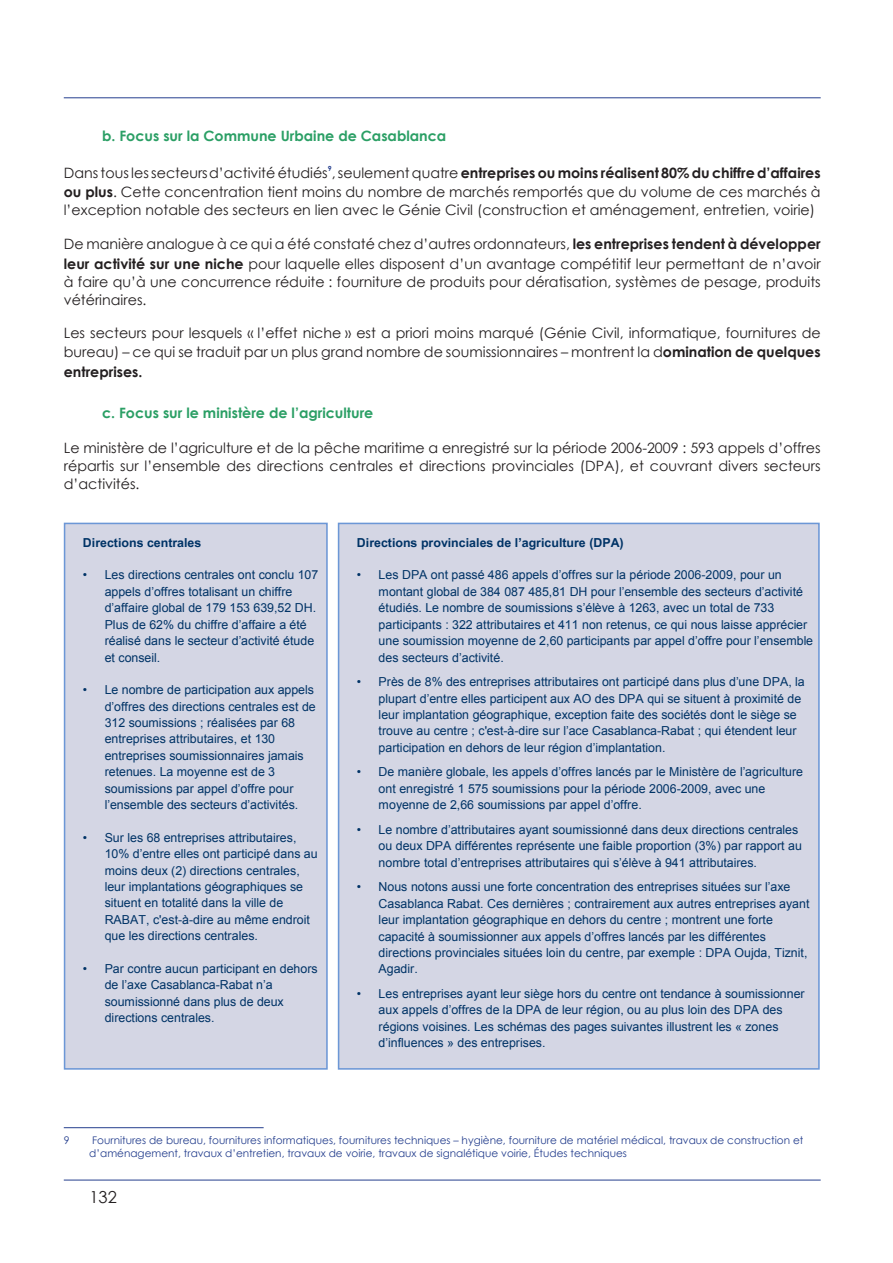
<style>
.page{position:relative;width:893px;height:1263px;background:#fff}
.page>*{position:absolute;margin:0;border:0;box-sizing:border-box;transform-origin:0 0}
.t1{font:16.5px "Century Gothic";color:#231f20}
.TEXTE{font:14.25px/18px "Century Gothic";color:#231f20}
.III___2___4___D___a{font:700 14.25px "Century Gothic";color:#2b9f65}
.t2{font:12.45px/16.4px "Arial";color:#036}
.t3{font:700 12.45px "Arial";color:#036}
.t4{font:10.5px/12.6px "Century Gothic";color:#253f8e}
.TEXTE-2{font:700 7.05px "Century Gothic";color:#253f8e}
.s1{font-weight:700}
</style>
<div class="page">
<hr style="left:64px;top:1180px;width:757px;height:1px;background:#253f8e">
<hr style="left:64px;top:97px;width:757px;height:1px;background:#253f8e">
<div style="left:339px;top:523px;width:480px;height:546px;background:#d4d6e4"></div>
<div style="left:338px;top:523px;width:482px;height:547px;border:2px solid #6c97d6"></div>
<div style="left:65px;top:523px;width:262px;height:546px;background:#d4d6e4"></div>
<div style="left:64px;top:523px;width:264px;height:547px;border:2px solid #6c97d6"></div>
<hr style="left:64px;top:1127px;width:200px;height:1px;background:#253f8e">
<p class="III___2___4___D___a" style="left:102px;top:125px;width:346px">b. Focus sur la Commune Urbaine de Casablanca</p>
<p class="TEXTE" style="left:64px;top:163px;width:758px">Dans tous les secteursd’activité étudiés , seulement quatre <span class="s1">entreprises ou moins réalisent 80% du chiffre d’affaires</span></p>
<p class="TEXTE-2" style="left:328px;top:163px;width:5px">9</p>
<p class="TEXTE" style="left:64px;top:183px;width:758px"><span class="s1">ou plus</span>. Cette concentration tient moins du nombre de marchés remportés que du volume de ces marchés à l’exception notable des secteurs en lien avec le Génie Civil (construction et aménagement, entretien, voirie)</p>
<p class="TEXTE" style="left:64px;top:234px;width:758px;line-height:19.5px">De manière analogue à ce qui a été constaté chez d’autres ordonnateurs, <span class="s1">les entreprises tendent à développer leur activité sur une niche</span> pour laquelle elles disposent d’un avantage compétitif leur permettant de n’avoir</p>
<p class="TEXTE" style="left:64px;top:273px;width:758px">à faire qu’à une concurrence réduite : fourniture de produits pour dératisation, systèmes de pesage, produits vétérinaires.</p>
<p class="TEXTE" style="left:64px;top:323px;width:758px;line-height:19.5px;text-align:justify">Les secteurs pour lesquels « l’effet niche » est a priori moins marqué (Génie Civil, informatique, fournitures de bureau) – ce qui se traduit par un plus grand nombre de soumissionnaires – montrent la d<span class="s1">omination de quelques entreprises.</span></p>
<p class="III___2___4___D___a" style="left:102px;top:402px;width:273px">c. Focus sur le ministère de l’agriculture</p>
<p class="TEXTE" style="left:64px;top:439px;width:758px;text-align:justify">Le ministère de l’agriculture et de la pêche maritime a enregistré sur la période 2006-2009 : 593 appels d’offres répartis sur l’ensemble des directions centrales et directions provinciales (DPA), et couvrant divers secteurs d’activités.</p>
<p class="t3" style="left:83px;top:535px;width:120px">Directions centrales</p>
<p class="t2" style="left:105px;top:567px;width:215px;text-indent:-22px">• Les directions centrales ont conclu 107 appels d’offres totalisant un chiffre d’affaire global de 179 153 639,52 DH.<br>Plus de 62% du chiffre d’affaire a été réalisé dans le secteur d’activité étude et conseil.</p>
<p class="t2" style="left:105px;top:682px;width:213px;text-indent:-22px">• Le nombre de participation aux appels d’offres des directions centrales est de 312 soumissions ; réalisées par 68 entreprises attributaires, et 130 entreprises soumissionnaires jamais retenues. La moyenne est de 3 soumissions par appel d’offre pour l’ensemble des secteurs d’activités.</p>
<p class="t2" style="left:105px;top:829px;width:214px;text-indent:-22px">• Sur les 68 entreprises attributaires, 10% d’entre elles ont participé dans au moins deux (2) directions centrales, leur implantations géographiques se situent en totalité dans la ville de RABAT, c'est-à-dire au même endroit que les directions centrales.</p>
<p class="t2" style="left:105px;top:961px;width:214px;text-indent:-22px">• Par contre aucun participant en dehors de l’axe Casablanca-Rabat n’a soumissionné dans plus de deux directions centrales.</p>
<p class="t3" style="left:357px;top:535px;width:268px">Directions provinciales de l’agriculture (DPA)</p>
<p class="t2" style="left:379px;top:567px;width:436px;text-indent:-22px">• Les DPA ont passé 486 appels d’offres sur la période 2006-2009, pour un montant global de 384 087 485,81 DH pour l’ensemble des secteurs d’activité étudiés. Le nombre de soumissions s’élève à 1263, avec un total de 733 participants : 322 attributaires et 411 non retenus, ce qui nous laisse apprécier une soumission moyenne de 2,60 participants par appel d’offre pour l’ensemble des secteurs d’activité.</p>
<p class="t2" style="left:379px;top:674px;width:428px;text-indent:-22px">• Près de 8% des entreprises attributaires ont participé dans plus d’une DPA, la plupart d’entre elles participent aux AO des DPA qui se situent à proximité de leur implantation géographique, exception faite des sociétés dont le siège se trouve au centre ; c'est-à-dire sur l’ace Casablanca-Rabat ; qui étendent leur participation en dehors de leur région d’implantation.</p>
<p class="t2" style="left:379px;top:764px;width:426px;text-indent:-22px">• De manière globale, les appels d’offres lancés par le Ministère de l’agriculture ont enregistré 1 575 soumissions pour la période 2006-2009, avec une moyenne de 2,66 soumissions par appel d’offre.</p>
<p class="t2" style="left:379px;top:821px;width:425px;text-indent:-22px">• Le nombre d’attributaires ayant soumissionné dans deux directions centrales ou deux DPA différentes représente une faible proportion (3%) par rapport au nombre total d’entreprises attributaires qui s’élève à 941 attributaires.</p>
<p class="t2" style="left:379px;top:879px;width:432px;text-indent:-22px">• Nous notons aussi une forte concentration des entreprises situées sur l’axe Casablanca Rabat. Ces dernières ; contrairement aux autres entreprises ayant leur implantation géographique en dehors du centre ; montrent une forte capacité à soumissionner aux appels d’offres lancés par les différentes directions provinciales situées loin du centre, par exemple : DPA Oujda, Tiznit, Agadir.</p>
<p class="t2" style="left:379px;top:985px;width:428px;text-indent:-22px">• Les entreprises ayant leur siège hors du centre ont tendance à soumissionner aux appels d’offres de la DPA de leur région, ou au plus loin des DPA des régions voisines. Les schémas des pages suivantes illustrent les « zones d’influences » des entreprises.</p>
<p class="t4" style="left:64px;top:1134px;width:7px">9</p>
<p class="t4" style="left:89px;top:1134px;width:716px">Fournitures de bureau, fournitures informatiques, fournitures techniques – hygiène, fourniture de matériel médical, travaux de construction et d’aménagement, travaux d’entretien, travaux de voirie, travaux de signalétique voirie, Études techniques</p>
<h1 class="t1" style="left:89px;top:1185px;width:29px">132</h1>
</div>
